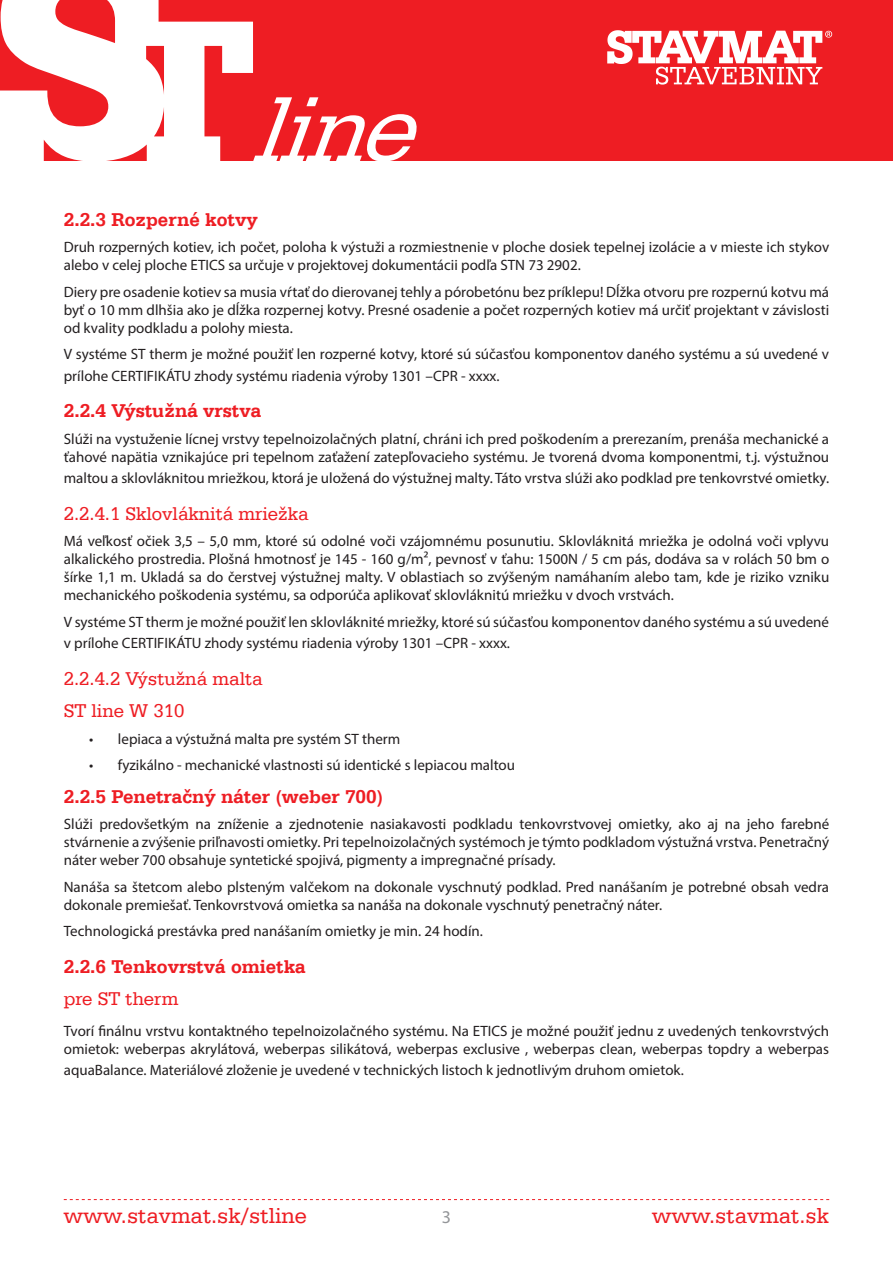
<style>
.page{position:relative;width:893px;height:1263px;background:#fff}
.page>*{position:absolute;margin:0;border:0;box-sizing:border-box;transform-origin:0 0}
.t1{font:22.8px "Serifa TL";color:#ee1d23}
.t2{font:700 19.5px "Serifa TL";color:#ee1d23}
.t3{font:19.5px/32.2px "Serifa TL";color:#ee1d23}
.t4{font:18px "Myriad Pro";color:#939598}
.t5{font:15px/18px "Myriad Pro";color:#231f20}
</style>
<div class="page">
<div style="left:0;top:0;width:893px;height:160px;background:#ee1d23"></div>
<svg style="left:607px;top:30px;width:225px;height:55px"></svg>
<svg style="left:64px;top:1199px;width:765px;height:1px"></svg>
<svg style="left:0;top:0;width:417px;height:161px"></svg>
<h2 class="t2" style="left:64px;top:207px;width:195px">2.2.3 Rozperné kotvy</h2>
<p class="t5" style="left:64px;top:238px;width:767px">Druh rozperných kotiev, ich počet, poloha k výstuži a rozmiestnenie v ploche dosiek tepelnej izolácie a v mieste ich stykov alebo v celej ploche ETICS sa určuje v projektovej dokumentácii podľa STN 73 2902.</p>
<p class="t5" style="left:64px;top:282px;width:767px;text-align:justify">Diery pre osadenie kotiev sa musia vŕtať do dierovanej tehly a pórobetónu bez príklepu! Dĺžka otvoru pre rozpernú kotvu má byť o 10 mm dlhšia ako je dĺžka rozpernej kotvy. Presné osadenie a počet rozperných kotiev má určiť projektant v závislosti od kvality podkladu a polohy miesta.</p>
<p class="t5" style="left:64px;top:343px;width:767px;line-height:21.6px">V systéme ST therm je možné použiť len rozperné kotvy, ktoré sú súčasťou komponentov daného systému a sú uvedené v prílohe CERTIFIKÁTU zhody systému riadenia výroby 1301 –CPR - xxxx.</p>
<h2 class="t2" style="left:64px;top:398px;width:199px">2.2.4 Výstužná vrstva</h2>
<p class="t5" style="left:64px;top:429px;width:767px">Slúži na vystuženie lícnej vrstvy tepelnoizolačných platní, chráni ich pred poškodením a prerezaním, prenáša mechanické a ťahové napätia vznikajúce pri tepelnom zaťažení zatepľovacieho systému. Je tvorená dvoma komponentmi, t.j. výstužnou</p>
<p class="t5" style="left:64px;top:469px;width:767px">maltou a sklovláknitou mriežkou, ktorá je uložená do výstužnej malty. Táto vrstva slúži ako podklad pre tenkovrstvé omietky.</p>
<h2 class="t3" style="left:64px;top:497px;width:246px">2.2.4.1 Sklovláknitá mriežka</h2>
<p class="t5" style="left:64px;top:532px;width:767px;text-align:justify">Má veľkosť očiek 3,5 – 5,0 mm, ktoré sú odolné voči vzájomnému posunutiu. Sklovláknitá mriežka je odolná voči vplyvu alkalického prostredia. Plošná hmotnosť je 145 - 160 g/m², pevnosť v ťahu: 1500N / 5 cm pás, dodáva sa v rolách 50 bm o šírke 1,1 m. Ukladá sa do čerstvej výstužnej malty. V oblastiach so zvýšeným namáhaním alebo tam, kde je riziko vzniku mechanického poškodenia systému, sa odporúča aplikovať sklovláknitú mriežku v dvoch vrstvách.</p>
<p class="t5" style="left:64px;top:611px;width:767px;line-height:21.6px">V systéme ST therm je možné použiť len sklovláknité mriežky, ktoré sú súčasťou komponentov daného systému a sú uvedené v prílohe CERTIFIKÁTU zhody systému riadenia výroby 1301 –CPR - xxxx.</p>
<h2 class="t3" style="left:64px;top:662px;width:200px">2.2.4.2 Výstužná malta<br>ST line W 310</h2>
<p class="t5" style="left:89px;top:729px;width:313px">• lepiaca a výstužná malta pre systém ST therm</p>
<p class="t5" style="left:89px;top:756px;width:427px">• fyzikálno - mechanické vlastnosti sú identické s lepiacou maltou</p>
<h2 class="t2" style="left:64px;top:784px;width:321px">2.2.5 Penetračný náter (weber 700)</h2>
<p class="t5" style="left:64px;top:815px;width:767px;text-align:justify">Slúži predovšetkým na zníženie a zjednotenie nasiakavosti podkladu tenkovrstvovej omietky, ako aj na jeho farebné stvárnenie a zvýšenie priľnavosti omietky. Pri tepelnoizolačných systémoch je týmto podkladom výstužná vrstva. Penetračný náter weber 700 obsahuje syntetické spojivá, pigmenty a impregnačné prísady.</p>
<p class="t5" style="left:64px;top:877px;width:767px">Nanáša sa štetcom alebo plsteným valčekom na dokonale vyschnutý podklad. Pred nanášaním je potrebné obsah vedra dokonale premiešať. Tenkovrstvová omietka sa nanáša na dokonale vyschnutý penetračný náter.</p>
<p class="t5" style="left:64px;top:922px;width:421px">Technologická prestávka pred nanášaním omietky je min. 24 hodín.</p>
<h2 class="t2" style="left:64px;top:954px;width:244px">2.2.6 Tenkovrstvá omietka</h2>
<h2 class="t3" style="left:64px;top:982px;width:116px">pre ST therm</h2>
<p class="t5" style="left:64px;top:1021px;width:767px">Tvorí finálnu vrstvu kontaktného tepelnoizolačného systému. Na ETICS je možné použiť jednu z uvedených tenkovrstvých omietok: weberpas akrylátová, weberpas silikátová, weberpas exclusive , weberpas clean, weberpas topdry a weberpas</p>
<p class="t5" style="left:64px;top:1061px;width:622px">aquaBalance. Materiálové zloženie je uvedené v technických listoch k jednotlivým druhom omietok.</p>
<h1 class="t1" style="left:63px;top:1201px;width:245px">www.stavmat.sk/stline</h1>
<p class="t4" style="left:442px;top:1206px;width:11px">3</p>
<h1 class="t1" style="left:652px;top:1201px;width:179px">www.stavmat.sk</h1>
</div>
